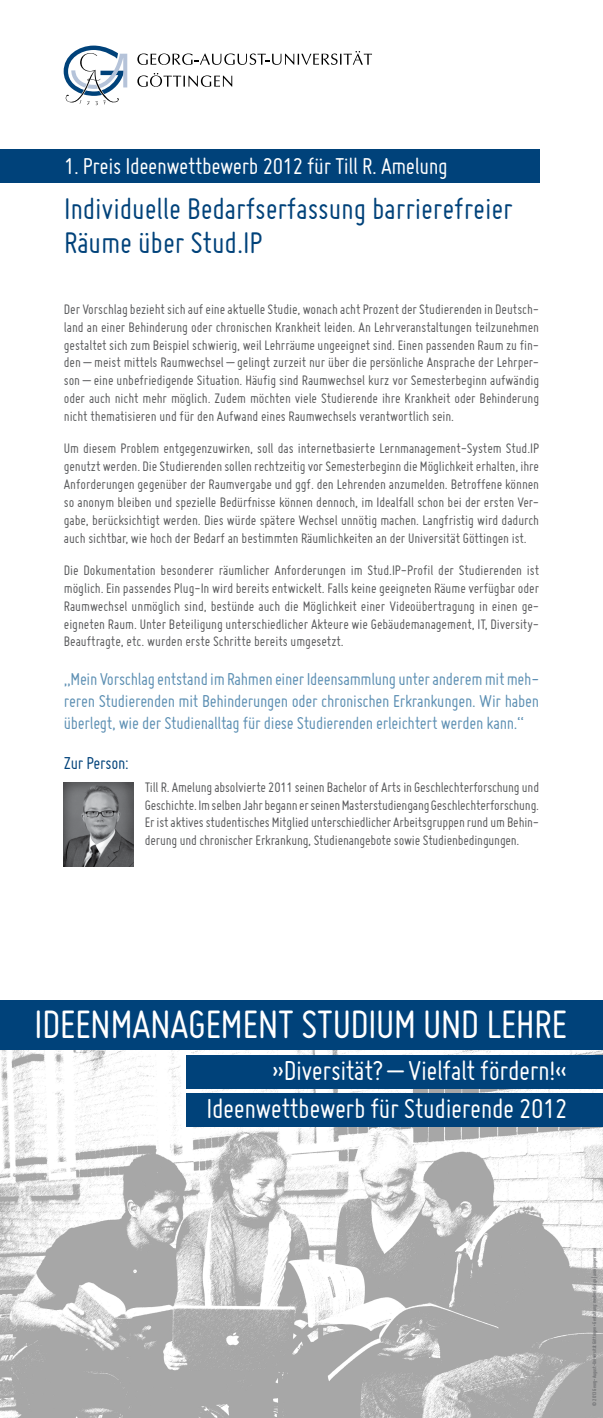
<style>
.page{position:relative;width:603px;height:1418px;background:#fff}
.page>*{position:absolute;margin:0;border:0;box-sizing:border-box;transform-origin:0 0}
.t1{font:43.12px "Miso";letter-spacing:-.015em;color:#fff}
.t2{font:32.5px/33.7px "Miso";letter-spacing:-.005em;color:#00427a}
.t3{font:29.85px/38.2px "Miso";letter-spacing:-.015em;color:#fff;text-align:right}
.t4{font:25px "Miso";letter-spacing:-.015em;color:#fff}
.t5{font:18.75px/22.2px "Miso";letter-spacing:-.015em;color:#5c8fb3;text-align:justify}
.t6{font:18.75px "Miso";letter-spacing:-.015em;color:#00427a}
.t7{font:15px/17.8px "Miso";letter-spacing:-.005em;color:#58595b;text-align:justify}
.t8{font:700 5.5px "Miso";letter-spacing:-.005em;color:#6d6e71}
</style>
<div class="page">
<img style="left:64px;top:782px;width:69px;height:84px">
<svg style="left:64px;top:46px;width:63px;height:59px"></svg>
<svg style="left:137px;top:51px;width:235px;height:14px"></svg>
<svg style="left:137px;top:73px;width:95px;height:14px"></svg>
<div style="left:0;top:149px;width:539px;height:34px;background:#00427a"></div>
<img style="left:0;top:1049px;width:602px;height:368px">
<div style="left:186px;top:1054px;width:416px;height:34px;background:#00427a"></div>
<div style="left:0;top:1000px;width:602px;height:49px;background:#00427a"></div>
<div style="left:186px;top:1092px;width:416px;height:34px;background:#00427a"></div>
<p class="t4" style="left:64px;top:152px;width:385px">1. Preis Ideenwettbewerb 2012 für Till R. Amelung</p>
<p class="t2" style="left:64px;top:191px;width:450px">Individuelle Bedarfserfassung barrierefreier<br>Räume über Stud.IP</p>
<p class="t7" style="left:64px;top:300px;width:476px">Der Vorschlag bezieht sich auf eine aktuelle Studie, wonach acht Prozent der Studierenden in Deutsch&shy;land an einer Behinderung oder chronischen Krankheit leiden. An Lehrveranstaltungen teilzunehmen gestaltet sich zum Beispiel schwierig, weil Lehrräume ungeeignet sind. Einen passenden Raum zu fin&shy;den – meist mittels Raumwechsel – gelingt zurzeit nur über die persönliche Ansprache der Lehrper&shy;son – eine unbefriedigende Situation. Häufig sind Raumwechsel kurz vor Semesterbeginn aufwändig oder auch nicht mehr möglich. Zudem möchten viele Studierende ihre Krankheit oder Behinderung nicht thematisieren und für den Aufwand eines Raumwechsels verantwortlich sein.</p>
<p class="t7" style="left:64px;top:439px;width:476px">Um diesem Problem entgegenzuwirken, soll das internetbasierte Lernmanagement-System Stud.IP genutzt werden. Die Studierenden sollen rechtzeitig vor Semesterbeginn die Möglichkeit erhalten, ihre Anforderungen gegenüber der Raumvergabe und ggf. den Lehrenden anzumelden. Betroffene können so anonym bleiben und spezielle Bedürfnisse können dennoch, im Idealfall schon bei der ersten Ver&shy;gabe, berücksichtigt werden. Dies würde spätere Wechsel unnötig machen. Langfristig wird dadurch auch sichtbar, wie hoch der Bedarf an bestimmten Räumlichkeiten an der Universität Göttingen ist.</p>
<p class="t7" style="left:64px;top:561px;width:476px">Die Dokumentation besonderer räumlicher Anforderungen im Stud.IP-Profil der Studierenden ist möglich. Ein passendes Plug-In wird bereits entwickelt. Falls keine geeigneten Räume verfügbar oder Raumwechsel unmöglich sind, bestünde auch die Möglichkeit einer Videoübertragung in einen ge&shy;eigneten Raum. Unter Beteiligung unterschiedlicher Akteure wie Gebäudemanagement, IT, Diversity-Beauftragte, etc. wurden erste Schritte bereits umgesetzt.</p>
<p class="t5" style="left:64px;top:667px;width:476px">„Mein Vorschlag entstand im Rahmen einer Ideensammlung unter anderem mit meh&shy;reren Studierenden mit Behinderungen oder chronischen Erkrankungen. Wir haben überlegt, wie der Studienalltag für diese Studierenden erleichtert werden kann.“</p>
<p class="t6" style="left:64px;top:753px;width:66px">Zur Person:</p>
<p class="t7" style="left:145px;top:778px;width:396px;line-height:17.8px">Till R. Amelung absolvierte 2011 seinen Bachelor of Arts in Geschlechterforschung und Geschichte. Im selben Jahr begann er seinen Masterstudiengang Geschlechterforschung.<br>Er ist aktives studentisches Mitglied unterschiedlicher Arbeitsgruppen rund um Behin&shy;derung und chronischer Erkrankung, Studienangebote sowie Studienbedingungen.</p>
<p class="t1" style="left:34px;top:1000px;width:534px">IDEENMANAGEMENT STUDIUM UND LEHRE</p>
<p class="t3" style="left:206px;top:1051px;width:362px">»Diversität? – Vielfalt fördern!«<br>Ideenwettbewerb für Studierende 2012</p>
<p class="t8" style="left:591px;top:1405px;width:159px;rotate:-90deg">© 2013 Georg-August-Universität Göttingen • Gestaltung: mediendesign | aronjungermann</p>
</div>
